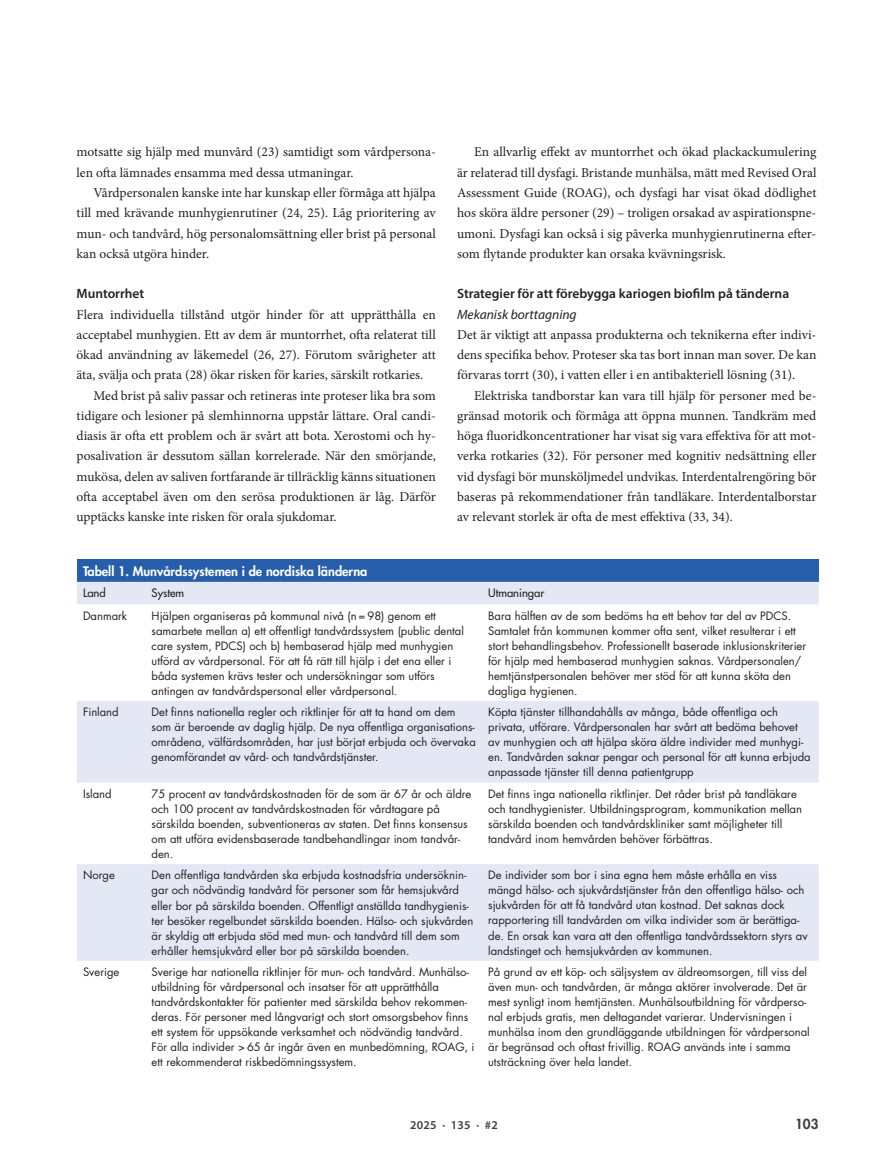
<style>
.page{position:relative;width:893px;height:1149px;background:#fff}
.page>*{position:absolute;margin:0;border:0;box-sizing:border-box;transform-origin:0 0}
.t1{font:13.5px/20.2px "Minion Pro";color:#231f20;text-align:justify}
.t2{font:600 13.5px "Myriad Pro";color:#231f20}
.t3{font:italic 13.5px "Myriad Pro";color:#231f20}
.t4{font:800 13.5px "Futura Std";color:#3e3e3f}
.t5{font:800 12.75px "Futura Std";color:#fff}
.t6{font:600 12px "Myriad Pro";letter-spacing:.02em;color:#3e3e3f}
.t7{font:11.25px/15px "Futura Std";color:#231f20}
.t8{font:500 11.25px "Futura Std";color:#231f20}
</style>
<div class="page">
<div style="left:77px;top:559px;width:742px;height:22px;background:#275eac"></div>
<svg style="left:77px;top:581px;width:742px;height:379px;fill:#e4e7f4"></svg>
<p class="t1" style="left:77px;top:142px;width:361px">motsatte sig hjälp med munvård (23) samtidigt som vårdpersona&shy;len ofta lämnades ensamma med dessa utmaningar.</p>
<p class="t1" style="left:77px;top:182px;width:361px;text-indent:17px">Vårdpersonalen kanske inte har kunskap eller förmåga att hjälpa till med krävande munhygienrutiner (24, 25). Låg prioritering av mun- och tandvård, hög personalomsättning eller brist på personal kan också utgöra hinder.</p>
<p class="t2" style="left:77px;top:285px;width:69px">Muntorrhet</p>
<p class="t1" style="left:77px;top:304px;width:361px">Flera individuella tillstånd utgör hinder för att upprätthålla en</p>
<p class="t1" style="left:77px;top:324px;width:361px">acceptabel munhygien. Ett av dem är muntorrhet, ofta relaterat till</p>
<p class="t1" style="left:77px;top:344px;width:361px">ökad användning av läkemedel (26, 27). Förutom svårigheter att</p>
<p class="t1" style="left:77px;top:365px;width:348px">äta, svälja och prata (28) ökar risken för karies, särskilt rotkaries.</p>
<p class="t1" style="left:94px;top:385px;width:344px">Med brist på saliv passar och retineras inte proteser lika bra som</p>
<p class="t1" style="left:77px;top:405px;width:361px">tidigare och lesioner på slemhinnorna uppstår lättare. Oral candi-</p>
<p class="t1" style="left:77px;top:425px;width:361px">diasis är ofta ett problem och är svårt att bota. Xerostomi och hy-</p>
<p class="t1" style="left:77px;top:446px;width:361px">posalivation är dessutom sällan korrelerade. När den smörjande,</p>
<p class="t1" style="left:77px;top:466px;width:361px">mukösa, delen av saliven fortfarande är tillräcklig känns situationen</p>
<p class="t1" style="left:77px;top:486px;width:361px">ofta acceptabel även om den serösa produktionen är låg. Därför</p>
<p class="t1" style="left:77px;top:506px;width:262px">upptäcks kanske inte risken för orala sjukdomar.</p>
<p class="t1" style="left:457px;top:142px;width:361px;text-indent:17px">En allvarlig effekt av muntorrhet och ökad plackackumulering är relaterad till dysfagi. Bristande munhälsa, mätt med Revised Oral Assessment Guide (ROAG), och dysfagi har visat ökad dödlighet hos sköra äldre personer (29) – troligen orsakad av aspirationspne&shy;umoni. Dysfagi kan också i sig påverka munhygienrutinerna efter&shy;som flytande produkter kan orsaka kvävningsrisk.</p>
<p class="t2" style="left:457px;top:285px;width:334px">Strategier för att förebygga kariogen biofilm på tänderna</p>
<p class="t3" style="left:457px;top:305px;width:121px">Mekanisk borttagning</p>
<p class="t1" style="left:457px;top:324px;width:361px">Det är viktigt att anpassa produkterna och teknikerna efter indivi&shy;dens specifika behov. Proteser ska tas bort innan man sover. De kan förvaras torrt (30), i vatten eller i en antibakteriell lösning (31).</p>
<p class="t1" style="left:457px;top:385px;width:361px;text-indent:17px">Elektriska tandborstar kan vara till hjälp för personer med be&shy;gränsad motorik och förmåga att öppna munnen. Tandkräm med höga fluoridkoncentrationer har visat sig vara effektiva för att mot&shy;verka rotkaries (32). För personer med kognitiv nedsättning eller vid dysfagi bör munsköljmedel undvikas. Interdentalrengöring bör baseras på rekommendationer från tandläkare. Interdentalborstar av relevant storlek är ofta de mest effektiva (33, 34).</p>
<p class="t5" style="left:83px;top:562px;width:286px">Tabell 1. Munvårdssystemen i de nordiska länderna</p>
<p class="t8" style="left:83px;top:586px;width:24px">Land</p>
<p class="t8" style="left:152px;top:586px;width:34px">System</p>
<p class="t8" style="left:488px;top:586px;width:58px">Utmaningar</p>
<p class="t7" style="left:83px;top:608px;width:46px">Danmark</p>
<p class="t7" style="left:152px;top:608px;width:314px">Hjälpen organiseras på kommunal nivå (n = 98) genom ett samarbete mellan a) ett offentligt tandvårdssystem (public dental care system, PDCS) och b) hembaserad hjälp med munhygien utförd av vårdpersonal. För att få rätt till hjälp i det ena eller i båda systemen krävs tester och undersökningar som utförs antingen av tandvårdspersonal eller vårdpersonal.</p>
<p class="t7" style="left:488px;top:608px;width:320px">Bara hälften av de som bedöms ha ett behov tar del av PDCS.<br>Samtalet från kommunen kommer ofta sent, vilket resulterar i ett stort behandlingsbehov. Professionellt baserade inklusionskriterier för hjälp med hembaserad munhygien saknas. Vårdpersonalen/ hemtjänstpersonalen behöver mer stöd för att kunna sköta den dagliga hygienen.</p>
<p class="t7" style="left:83px;top:704px;width:37px">Finland</p>
<p class="t7" style="left:152px;top:704px;width:326px">Det finns nationella regler och riktlinjer för att ta hand om dem som är beroende av daglig hjälp. De nya offentliga organisations&shy;områdena, välfärdsområden, har just börjat erbjuda och övervaka genomförandet av vård- och tandvårdstjänster.</p>
<p class="t7" style="left:488px;top:704px;width:324px">Köpta tjänster tillhandahålls av många, både offentliga och privata, utförare. Vårdpersonalen har svårt att bedöma behovet av munhygien och att hjälpa sköra äldre individer med munhygi&shy;en. Tandvården saknar pengar och personal för att kunna erbjuda anpassade tjänster till denna patientgrupp</p>
<p class="t7" style="left:83px;top:786px;width:30px">Island</p>
<p class="t7" style="left:152px;top:786px;width:321px">75 procent av tandvårdskostnaden för de som är 67 år och äldre och 100 procent av tandvårdskostnaden för vårdtagare på särskilda boenden, subventioneras av staten. Det finns konsensus om att utföra evidensbaserade tandbehandlingar inom tandvår&shy;den.</p>
<p class="t7" style="left:488px;top:786px;width:315px">Det finns inga nationella riktlinjer. Det råder brist på tandläkare och tandhygienister. Utbildningsprogram, kommunikation mellan särskilda boenden och tandvårdskliniker samt möjligheter till tandvård inom hemvården behöver förbättras.</p>
<p class="t7" style="left:83px;top:867px;width:33px">Norge</p>
<p class="t7" style="left:152px;top:867px;width:323px">Den offentliga tandvården ska erbjuda kostnadsfria undersöknin&shy;gar och nödvändig tandvård för personer som får hemsjukvård eller bor på särskilda boenden. Offentligt anställda tandhygienis&shy;ter besöker regelbundet särskilda boenden. Hälso- och sjukvården är skyldig att erbjuda stöd med mun- och tandvård till dem som erhåller hemsjukvård eller bor på särskilda boenden.</p>
<p class="t7" style="left:488px;top:867px;width:321px">De individer som bor i sina egna hem måste erhålla en viss mängd hälso- och sjukvårdstjänster från den offentliga hälso- och sjukvården för att få tandvård utan kostnad. Det saknas dock rapportering till tandvården om vilka individer som är berättiga&shy;de. En orsak kan vara att den offentliga tandvårdssektorn styrs av landstinget och hemsjukvården av kommunen.</p>
<p class="t7" style="left:83px;top:964px;width:38px">Sverige</p>
<p class="t7" style="left:152px;top:964px;width:324px">Sverige har nationella riktlinjer för mun- och tandvård. Munhälso&shy;utbildning för vårdpersonal och insatser för att upprätthålla tandvårdskontakter för patienter med särskilda behov rekommen&shy;deras. För personer med långvarigt och stort omsorgsbehov finns ett system för uppsökande verksamhet och nödvändig tandvård.<br>För alla individer &gt; 65 år ingår även en munbedömning, ROAG, i ett rekommenderat riskbedömningssystem.</p>
<p class="t7" style="left:488px;top:964px;width:323px">På grund av ett köp- och säljsystem av äldreomsorgen, till viss del även mun- och tandvården, är många aktörer involverade. Det är mest synligt inom hemtjänsten. Munhälsoutbildning för vårdperso&shy;nal erbjuds gratis, men deltagandet varierar. Undervisningen i munhälsa inom den grundläggande utbildningen för vårdpersonal är begränsad och oftast frivillig. ROAG används inte i samma utsträckning över hela landet.</p>
<p class="t6" style="left:410px;top:1117px;width:89px">2025 · 135 · #2</p>
<p class="t4" style="left:795px;top:1115px;width:25px">103</p>
</div>
